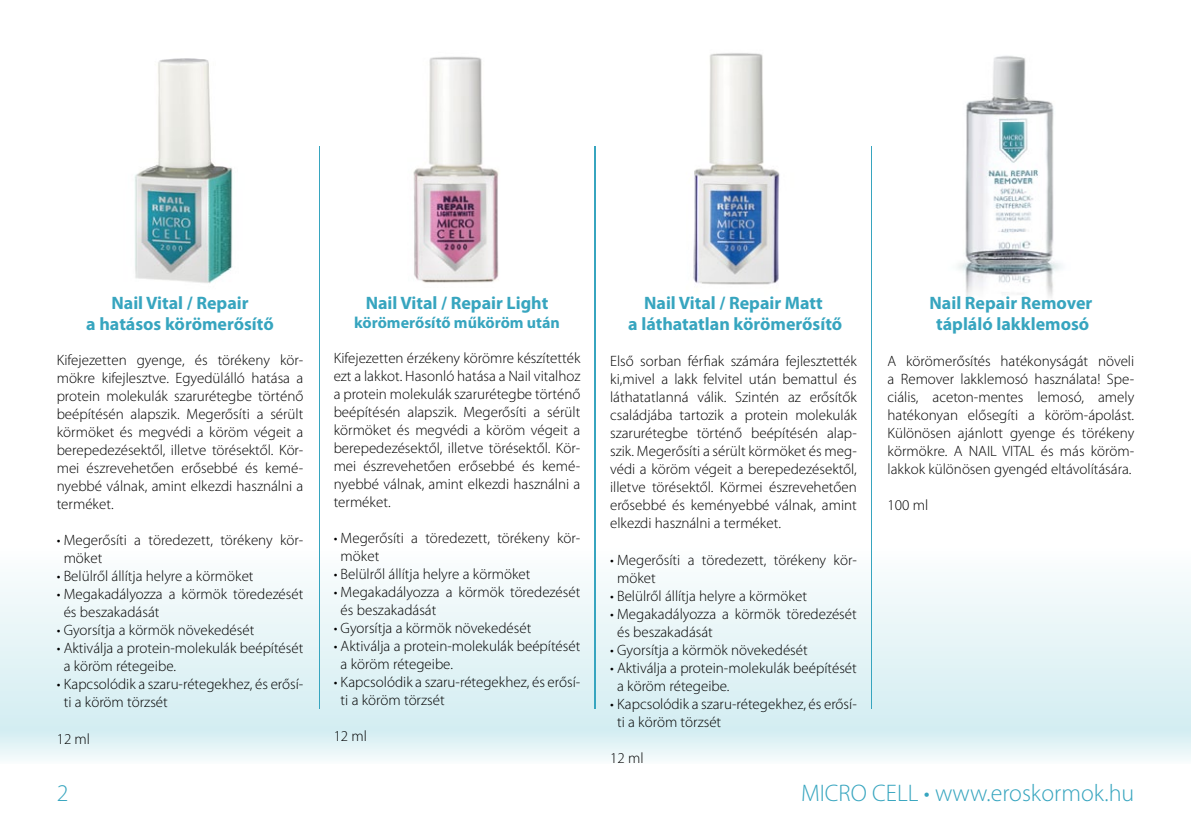
<style>
.page{position:relative;width:1191px;height:840px;background:#fff}
.page>*{position:absolute;margin:0;border:0;box-sizing:border-box;transform-origin:0 0}
.t1{font:300 24px "Myriad Pro";color:#37a5bf}
.t2{font:700 18px/21.6px "Myriad Pro";color:#37a5bf;text-align:center}
.t3{font:700 16px "Myriad Pro";color:#37a5bf}
.t4{font:300 15px/18px "Myriad Pro";color:#000}
</style>
<div class="page">
<svg style="left:0;top:546px;width:1191px;height:214px"></svg>
<hr style="left:318px;top:146px;width:1px;height:562px;background:#37a5bf">
<hr style="left:594px;top:146px;width:1px;height:562px;background:#37a5bf">
<hr style="left:871px;top:146px;width:1px;height:562px;background:#37a5bf">
<img style="left:957px;top:55px;width:105px;height:243px">
<img style="left:134px;top:58px;width:99px;height:225px">
<img style="left:413px;top:56px;width:86px;height:227px">
<img style="left:693px;top:53px;width:87px;height:232px">
<p class="t2" style="left:86px;top:291px;width:189px">Nail Vital / Repair<br>a hatásos körömerősítő</p>
<p class="t4" style="left:57px;top:351px;width:248px;text-align:justify">Kifejezetten gyenge, és törékeny kör&shy;mökre kifejlesztve. Egyedülálló hatása a protein molekulák szarurétegbe történő beépítésén alapszik. Megerősíti a sérült körmöket és megvédi a köröm végeit a berepedezésektől, illetve törésektől. Kör&shy;mei észrevehetően erősebbé és kemé&shy;nyebbé válnak, amint elkezdi használni a terméket.</p>
<p class="t4" style="left:64px;top:531px;width:241px;text-indent:-7px">• Megerősíti a töredezett, törékeny kör&shy;möket</p>
<p class="t4" style="left:57px;top:567px;width:198px">• Belülről állítja helyre a körmöket</p>
<p class="t4" style="left:64px;top:585px;width:241px;text-indent:-7px">• Megakadályozza a körmök töredezését és beszakadását</p>
<p class="t4" style="left:57px;top:621px;width:199px">• Gyorsítja a körmök növekedését</p>
<p class="t4" style="left:64px;top:639px;width:241px;text-indent:-7px">• Aktiválja a protein-molekulák beépítését a köröm rétegeibe.</p>
<p class="t4" style="left:64px;top:675px;width:241px;text-indent:-7px">• Kapcsolódik a szaru-rétegekhez, és erősí&shy;ti a köröm törzsét</p>
<p class="t4" style="left:57px;top:729px;width:35px">12 ml</p>
<p class="t2" style="left:366px;top:291px;width:184px">Nail Vital / Repair Light</p>
<p class="t3" style="left:354px;top:312px;width:207px">körömerősítő műköröm után</p>
<p class="t4" style="left:334px;top:349px;width:248px;text-align:justify">Kifejezetten érzékeny körömre készítették ezt a lakkot. Hasonló hatása a Nail vitalhoz a protein molekulák szarurétegbe történő beépítésén alapszik. Megerősíti a sérült körmöket és megvédi a köröm végeit a berepedezésektől, illetve törésektől. Kör&shy;mei észrevehetően erősebbé és kemé&shy;nyebbé válnak, amint elkezdi használni a terméket.</p>
<p class="t4" style="left:341px;top:529px;width:241px;text-indent:-7px">• Megerősíti a töredezett, törékeny kör&shy;möket</p>
<p class="t4" style="left:334px;top:565px;width:198px">• Belülről állítja helyre a körmöket</p>
<p class="t4" style="left:341px;top:583px;width:241px;text-indent:-7px">• Megakadályozza a körmök töredezését és beszakadását</p>
<p class="t4" style="left:334px;top:619px;width:199px">• Gyorsítja a körmök növekedését</p>
<p class="t4" style="left:341px;top:637px;width:241px;text-indent:-7px">• Aktiválja a protein-molekulák beépítését a köröm rétegeibe.</p>
<p class="t4" style="left:341px;top:673px;width:241px;text-indent:-7px">• Kapcsolódik a szaru-rétegekhez, és erősí&shy;ti a köröm törzsét</p>
<p class="t4" style="left:334px;top:727px;width:35px">12 ml</p>
<p class="t2" style="left:628px;top:291px;width:215px">Nail Vital / Repair Matt<br>a láthatatlan körömerősítő</p>
<p class="t4" style="left:610px;top:352px;width:248px;text-align:justify">Első sorban férfiak számára fejlesztették ki,mivel a lakk felvitel után bemattul és láthatatlanná válik. Szintén az erősítők családjába tartozik a protein molekulák szarurétegbe történő beépítésén alap&shy;szik. Megerősíti a sérült körmöket és meg&shy;védi a köröm végeit a berepedezésektől, illetve törésektől. Körmei észrevehetően erősebbé és keményebbé válnak, amint elkezdi használni a terméket.</p>
<p class="t4" style="left:617px;top:550px;width:241px;text-indent:-7px">• Megerősíti a töredezett, törékeny kör&shy;möket</p>
<p class="t4" style="left:610px;top:586px;width:198px">• Belülről állítja helyre a körmöket</p>
<p class="t4" style="left:617px;top:604px;width:241px;text-indent:-7px">• Megakadályozza a körmök töredezését és beszakadását</p>
<p class="t4" style="left:610px;top:640px;width:199px">• Gyorsítja a körmök növekedését</p>
<p class="t4" style="left:617px;top:658px;width:241px;text-indent:-7px">• Aktiválja a protein-molekulák beépítését a köröm rétegeibe.</p>
<p class="t4" style="left:617px;top:694px;width:241px;text-indent:-7px">• Kapcsolódik a szaru-rétegekhez, és erősí&shy;ti a köröm törzsét</p>
<p class="t4" style="left:610px;top:748px;width:35px">12 ml</p>
<p class="t2" style="left:929px;top:291px;width:164px">Nail Repair Remover tápláló lakklemosó</p>
<p class="t4" style="left:887px;top:352px;width:248px;text-align:justify">A körömerősítés hatékonyságát növeli a Remover lakklemosó használata! Spe&shy;ciális, aceton-mentes lemosó, amely hatékonyan elősegíti a köröm-ápolást.<br>Különösen ajánlott gyenge és törékeny körmökre. A NAIL VITAL és más köröm&shy;lakkok különösen gyengéd eltávolítására.</p>
<p class="t4" style="left:887px;top:496px;width:42px">100 ml</p>
<h1 class="t1" style="left:57px;top:779px;width:13px">2</h1>
<h1 class="t1" style="left:801px;top:779px;width:335px">MICRO CELL • www.eroskormok.hu</h1>
</div>
